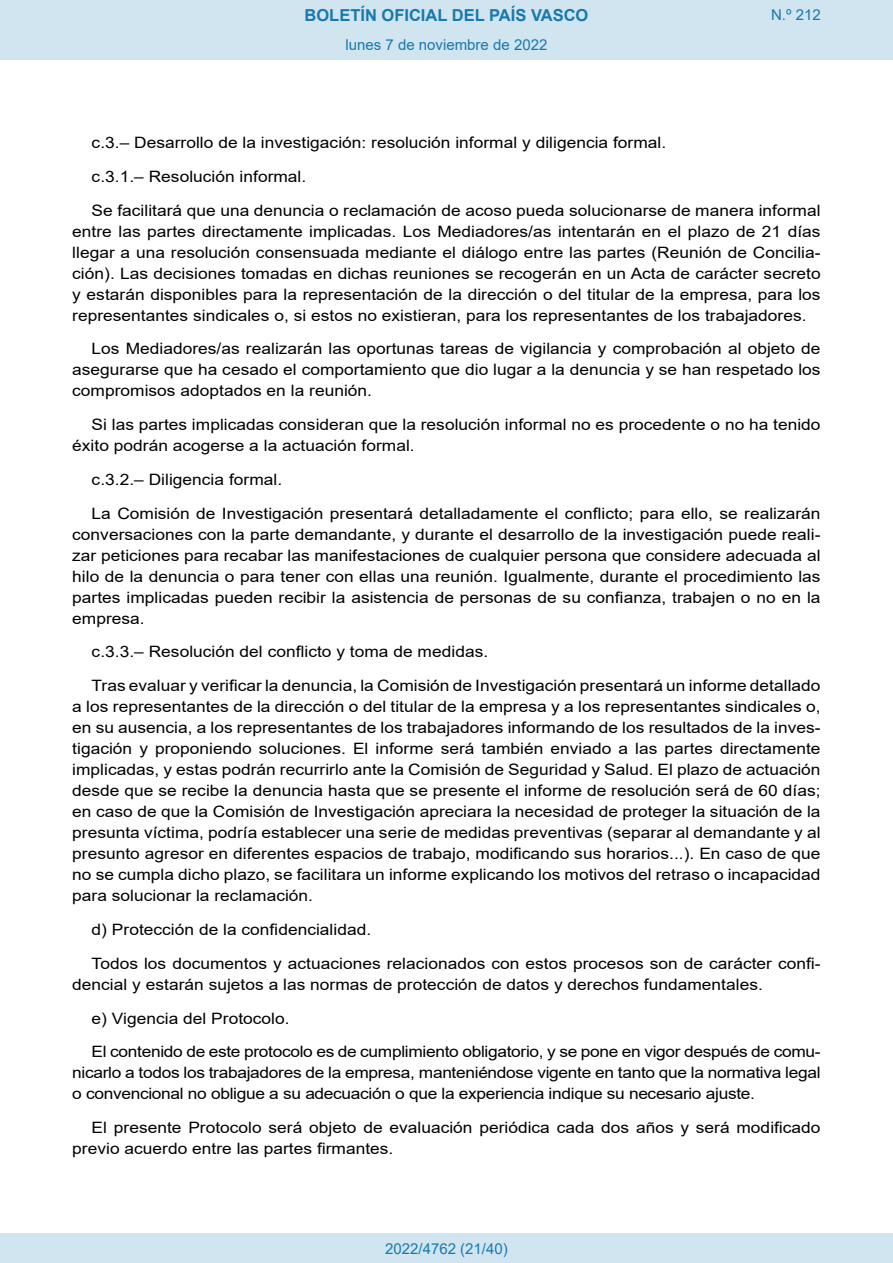
<style>
.page{position:relative;width:893px;height:1263px;background:#fff}
.page>*{position:absolute;margin:0;border:0;box-sizing:border-box;transform-origin:0 0}
.t1{font:700 16.5px "Arial";color:#1879ad}
.BOPVDetalle{font:15.6px/21px "Arial";color:#000;text-align:justify;scale:1.11 1}
.Paginacion_Centro{font:15px "Arial";color:#1879ad}
</style>
<div class="page">
<div style="left:0;top:0;width:893px;height:60px;background:#d0e5f0"></div>
<div style="left:0;top:1233px;width:893px;height:30px;background:#d0e5f0"></div>
<p class="t1" style="left:305px;top:3px;width:285px">BOLETÍN OFICIAL DEL PAÍS VASCO</p>
<p class="Paginacion_Centro" style="left:346px;top:35px;width:203px">lunes 7 de noviembre de 2022</p>
<p class="Paginacion_Centro" style="left:771px;top:5px;width:51px">N.º 212</p>
<p class="BOPVDetalle" style="left:92px;top:132px;width:519px">c.3.– Desarrollo de la investigación: resolución informal y diligencia formal.</p>
<p class="BOPVDetalle" style="left:92px;top:166px;width:195px">c.3.1.– Resolución informal.</p>
<p class="BOPVDetalle" style="left:72px;top:200px;width:676px;text-indent:19px">Se facilitará que una denuncia o reclamación de acoso pueda solucionarse de manera informal entre las partes directamente implicadas. Los Mediadores/as intentarán en el plazo de 21 días llegar a una resolución consensuada mediante el diálogo entre las partes (Reunión de Concilia&shy;ción). Las decisiones tomadas en dichas reuniones se recogerán en un Acta de carácter secreto y estarán disponibles para la representación de la dirección o del titular de la empresa, para los representantes sindicales o, si estos no existieran, para los representantes de los trabajadores.</p>
<p class="BOPVDetalle" style="left:72px;top:338px;width:676px;text-indent:19px">Los Mediadores/as realizarán las oportunas tareas de vigilancia y comprobación al objeto de asegurarse que ha cesado el comportamiento que dio lugar a la denuncia y se han respetado los compromisos adoptados en la reunión.</p>
<p class="BOPVDetalle" style="left:72px;top:414px;width:676px;text-indent:19px">Si las partes implicadas consideran que la resolución informal no es procedente o no ha tenido éxito podrán acogerse a la actuación formal.</p>
<p class="BOPVDetalle" style="left:92px;top:469px;width:173px">c.3.2.– Diligencia formal.</p>
<p class="BOPVDetalle" style="left:72px;top:503px;width:676px;text-indent:19px">La Comisión de Investigación presentará detalladamente el conflicto; para ello, se realizarán conversaciones con la parte demandante, y durante el desarrollo de la investigación puede reali&shy;zar peticiones para recabar las manifestaciones de cualquier persona que considere adecuada al hilo de la denuncia o para tener con ellas una reunión. Igualmente, durante el procedimiento las partes implicadas pueden recibir la asistencia de personas de su confianza, trabajen o no en la empresa.</p>
<p class="BOPVDetalle" style="left:92px;top:641px;width:359px">c.3.3.– Resolución del conflicto y toma de medidas.</p>
<p class="BOPVDetalle" style="left:72px;top:675px;width:676px;text-indent:19px">Tras evaluar y verificar la denuncia, la Comisión de Investigación presentará un informe detallado a los representantes de la dirección o del titular de la empresa y a los representantes sindicales o, en su ausencia, a los representantes de los trabajadores informando de los resultados de la inves&shy;tigación y proponiendo soluciones. El informe será también enviado a las partes directamente implicadas, y estas podrán recurrirlo ante la Comisión de Seguridad y Salud. El plazo de actuación desde que se recibe la denuncia hasta que se presente el informe de resolución será de 60 días; en caso de que la Comisión de Investigación apreciara la necesidad de proteger la situación de la presunta víctima, podría establecer una serie de medidas preventivas (separar al demandante y al presunto agresor en diferentes espacios de trabajo, modificando sus horarios...). En caso de que no se cumpla dicho plazo, se facilitara un informe explicando los motivos del retraso o incapacidad para solucionar la reclamación.</p>
<p class="BOPVDetalle" style="left:92px;top:919px;width:253px">d) Protección de la confidencialidad.</p>
<p class="BOPVDetalle" style="left:72px;top:953px;width:676px;text-indent:19px">Todos los documentos y actuaciones relacionados con estos procesos son de carácter confi&shy;dencial y estarán sujetos a las normas de protección de datos y derechos fundamentales.</p>
<p class="BOPVDetalle" style="left:92px;top:1007px;width:180px">e) Vigencia del Protocolo.</p>
<p class="BOPVDetalle" style="left:72px;top:1041px;width:676px;text-indent:19px">El contenido de este protocolo es de cumplimiento obligatorio, y se pone en vigor después de comu&shy;nicarlo a todos los trabajadores de la empresa, manteniéndose vigente en tanto que la normativa legal o convencional no obligue a su adecuación o que la experiencia indique su necesario ajuste.</p>
<p class="BOPVDetalle" style="left:72px;top:1117px;width:676px;text-indent:19px">El presente Protocolo será objeto de evaluación periódica cada dos años y será modificado previo acuerdo entre las partes firmantes.</p>
<p class="Paginacion_Centro" style="left:385px;top:1238px;width:124px">2022/4762 (21/40)</p>
</div>
